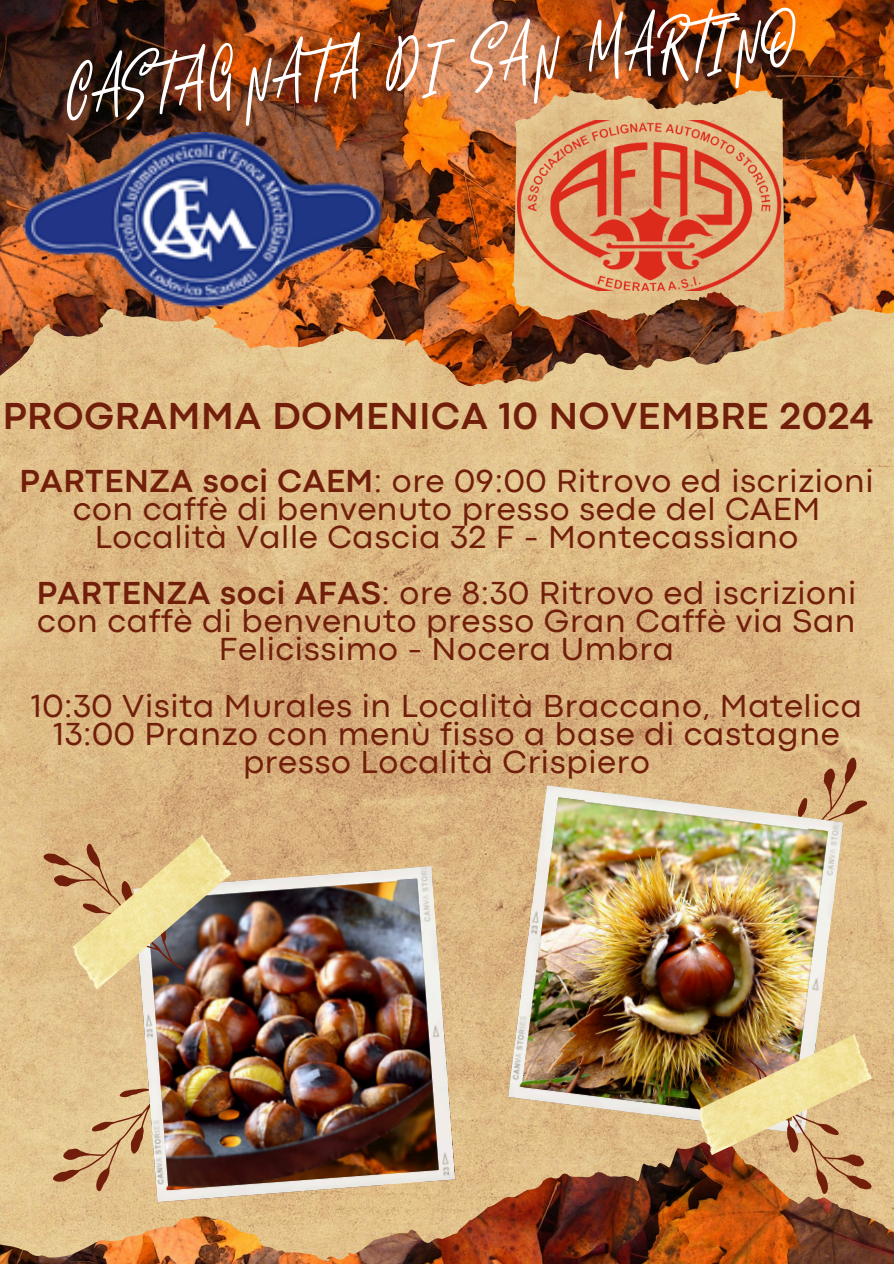
<style>
.page{position:relative;width:894px;height:1264px;background:#fff}
.page>*{position:absolute;margin:0;border:0;box-sizing:border-box;transform-origin:0 0}
.t1{font:73.65px "Suluscript";color:#fff}
.t2{font:700 39.3px "Codec Pro";letter-spacing:.02em;color:#711f0b}
.t3{font:33.3px/28.2px "Codec Pro";letter-spacing:.02em;color:#711f0b;text-align:center}
.s1{font-weight:700}
</style>
<div class="page">
<img style="left:0;top:0;width:893px;height:1263px">
<img style="left:127px;top:307px;width:766px;height:844px">
<svg style="left:33px;top:1064px;width:186px;height:139px;background:#dbba86"></svg>
<img style="left:133px;top:866px;width:322px;height:336px">
<svg style="left:743px;top:739px;width:134px;height:185px;background:#d9b480"></svg>
<img style="left:508px;top:785px;width:335px;height:348px">
<svg style="left:708px;top:1057px;width:185px;height:153px;background:#c18a58"></svg>
<img style="left:691px;top:1032px;width:186px;height:123px">
<svg style="left:24px;top:832px;width:41px;height:137px;background:#d9b480"></svg>
<img style="left:65px;top:832px;width:172px;height:157px">
<img style="left:24px;top:132px;width:368px;height:189px">
<img style="left:575px;top:90px;width:209px;height:204px">
<img style="left:512px;top:120px;width:272px;height:170px">
<p class="t1" style="left:61px;top:35px;width:737px;rotate:-4deg">CASTAGNATA DI SAN MARTINO</p>
<p class="t2" style="left:3px;top:402px;width:871px">PROGRAMMA DOMENICA 10 NOVEMBRE 2024</p>
<h2 class="t3" style="left:19px;top:469px;width:855px"><span class="s1">PARTENZA soci CAEM</span>: ore 09:00 Ritrovo ed iscrizioni con caffè di benvenuto presso sede del CAEM<br>Località Valle Cascia 32 F - Montecassiano</h2>
<p class="t3" style="left:37px;top:581px;width:820px"><span class="s1">PARTENZA soci AFAS</span>: ore 8:30 Ritrovo ed iscrizioni con caffè di benvenuto presso Gran Caffè via San<br>Felicissimo - Nocera Umbra</p>
<p class="t3" style="left:31px;top:694px;width:832px">10:30 Visita Murales in Località Braccano, Matelica</p>
<p class="t3" style="left:53px;top:722px;width:787px">13:00 Pranzo con menù fisso a base di castagne presso Località Crispiero</p>
</div>
